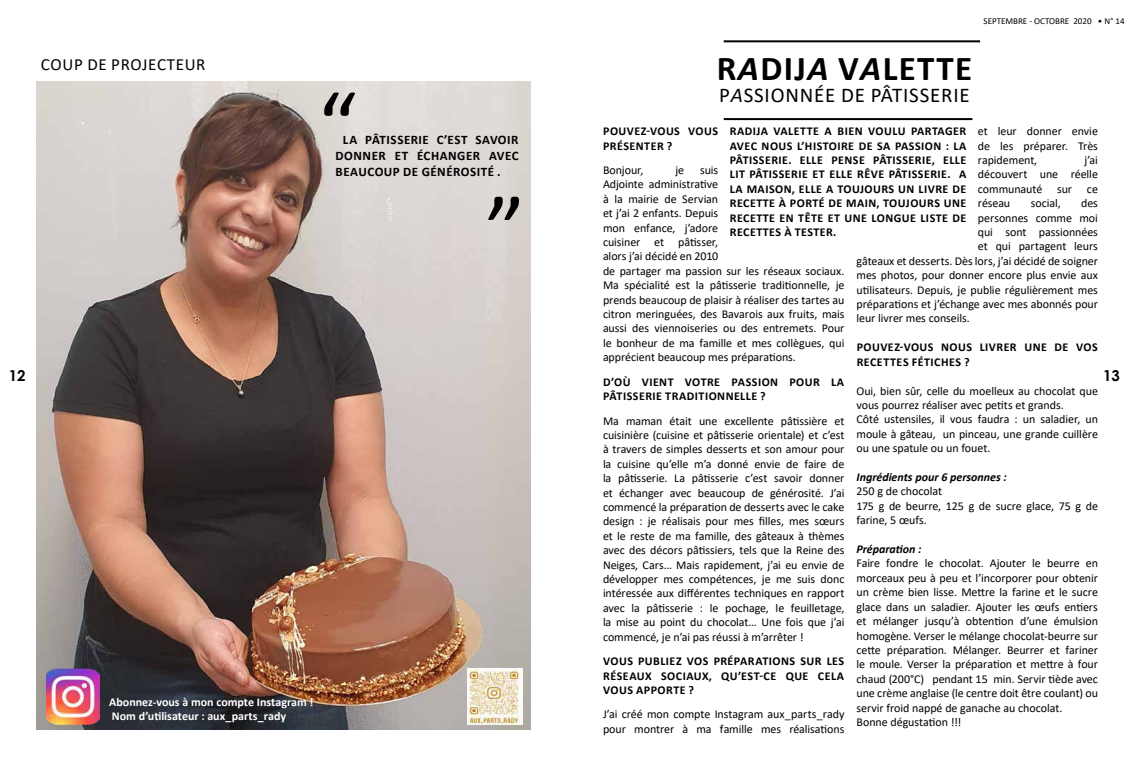
<style>
.page{position:relative;width:1134px;height:766px;background:#fff}
.page>*{position:absolute;margin:0;border:0;box-sizing:border-box;transform-origin:0 0}
.t1{font:93px "Calibri";color:#000}
.t2{font:700 35px "Calibri";letter-spacing:.04em;color:#000}
.t3{font:21px "Calibri";letter-spacing:.04em;color:#000}
.t4{font:17px "Calibri";letter-spacing:.04em;color:#000}
.t5{font:700 15px "Century Gothic";color:#000}
.t6{font:700 13px/15.6px "Calibri";letter-spacing:.035em;color:#000;text-align:center}
.t7{font:12px/14.4px "Calibri";letter-spacing:-.005em;color:#000}
.t8{font:700 12px/14.4px "Calibri";letter-spacing:.04em;color:#000}
.t9{font:700 12px/14.4px "Calibri";color:#fff}
.t10{font:italic 700 12px "Calibri";color:#000}
.t11{font:9px "Calibri";color:#000}
.s1{font-style:italic}
</style>
<div class="page">
<hr style="left:724px;top:40px;width:256px;height:2px;background:#000">
<hr style="left:724px;top:118px;width:248px;height:2px;background:#000">
<img style="left:36px;top:82px;width:495px;height:647px">
<img style="left:468px;top:668px;width:55px;height:56px">
<img style="left:47px;top:668px;width:52px;height:56px">
<h3 class="t4" style="left:41px;top:52px;width:166px">COUP DE PROJECTEUR</h3>
<h1 class="t1" style="left:318px;top:61px;width:40px">“</h1>
<p class="t11" style="left:983px;top:14px;width:142px">SEPTEMBRE - OCTOBRE 2020 • N° 14</p>
<h2 class="t2" style="left:717px;top:43px;width:257px">R<span class="s1">A</span>DIJ<span class="s1">A</span> V<span class="s1">A</span>LETTE</h2>
<h3 class="t3" style="left:719px;top:81px;width:252px">P<span class="s1">A</span>SSIONNÉE DE PÂTISSERIE</h3>
<p class="t7" style="left:978px;top:123px;width:122px;text-align:justify">et leur donner envie de les préparer. Très rapidement,</p>
<p class="t8" style="left:603px;top:124px;width:116px">POUVEZ-VOUS VOUS<br>PRÉSENTER ?</p>
<p class="t7" style="left:603px;top:162px;width:42px">Bonjour,</p>
<p class="t7" style="left:675px;top:162px;width:10px">je</p>
<p class="t8" style="left:730px;top:124px;width:238px;text-align:justify">RADIJA VALETTE A BIEN VOULU PARTAGER AVEC NOUS L’HISTOIRE DE SA PASSION : LA PÂTISSERIE. ELLE PENSE PÂTISSERIE, ELLE LIT PÂTISSERIE ET ELLE RÊVE PÂTISSERIE. A LA MAISON, ELLE A TOUJOURS UN LIVRE DE RECETTE À PORTÉ DE MAIN, TOUJOURS UNE RECETTE EN TÊTE ET UNE LONGUE LISTE DE RECETTES À TESTER.</p>
<p class="t6" style="left:336px;top:132px;width:184px">LA PÂTISSERIE C’EST SAVOIR<br>DONNER ET ÉCHANGER AVEC</p>
<p class="t7" style="left:978px;top:152px;width:122px;text-align:justify;text-indent:107px">j’ai découvert une réelle communauté sur ce réseau</p>
<p class="t6" style="left:336px;top:163px;width:167px">BEAUCOUP DE GÉNÉROSITÉ .</p>
<h1 class="t1" style="left:525px;top:252px;width:40px;rotate:-180deg">“</h1>
<p class="t7" style="left:603px;top:162px;width:243px;text-indent:97px">suis<br>Adjointe administrative<br>à la mairie de Servian<br>et j’ai 2 enfants. Depuis<br>mon enfance, j’adore<br>cuisiner et pâtisser,<br>alors j’ai décidé en 2010<br>de partager ma passion sur les réseaux sociaux.<br>Ma spécialité est la pâtisserie traditionnelle, je prends beaucoup de plaisir à réaliser des tartes au citron meringuées, des Bavarois aux fruits, mais aussi des viennoiseries ou des entremets. Pour le bonheur de ma famille et mes collègues, qui apprécient beaucoup mes préparations.</p>
<p class="t8" style="left:603px;top:374px;width:242px">D’OÙ VIENT VOTRE PASSION POUR LA<br>PÂTISSERIE TRADITIONNELLE ?</p>
<p class="t7" style="left:603px;top:413px;width:243px;text-align:justify">Ma maman était une excellente pâtissière et cuisinière (cuisine et pâtisserie orientale) et c’est à travers de simples desserts et son amour pour la cuisine qu’elle m’a donné envie de faire de la pâtisserie. La pâtisserie c’est savoir donner et échanger avec beaucoup de générosité. J’ai commencé la préparation de desserts avec le cake design : je réalisais pour mes filles, mes sœurs et le reste de ma famille, des gâteaux à thèmes avec des décors pâtissiers, tels que la Reine des Neiges, Cars… Mais rapidement, j’ai eu envie de développer mes compétences, je me suis donc intéressée aux différentes techniques en rapport avec la pâtisserie : le pochage, le feuilletage, la mise au point du chocolat… Une fois que j’ai commencé, je n’ai pas réussi à m’arrêter !</p>
<p class="t8" style="left:603px;top:653px;width:243px;text-align:justify">VOUS PUBLIEZ VOS PRÉPARATIONS SUR LES RÉSEAUX SOCIAUX, QU’EST-CE QUE CELA VOUS APPORTE ?</p>
<p class="t7" style="left:603px;top:706px;width:243px">J’ai créé mon compte Instagram aux_parts_rady pour montrer à ma famille mes réalisations</p>
<p class="t7" style="left:1031px;top:195px;width:31px">social,</p>
<p class="t7" style="left:1081px;top:195px;width:18px">des</p>
<p class="t7" style="left:978px;top:210px;width:122px">personnes comme moi</p>
<p class="t7" style="left:978px;top:224px;width:122px">qui sont passionnées</p>
<p class="t7" style="left:978px;top:239px;width:122px">et qui partagent leurs</p>
<p class="t7" style="left:856px;top:253px;width:243px">gâteaux et desserts. Dès lors, j’ai décidé de soigner</p>
<p class="t7" style="left:856px;top:267px;width:243px">mes photos, pour donner encore plus envie aux</p>
<p class="t7" style="left:856px;top:282px;width:243px">utilisateurs. Depuis, je publie régulièrement mes</p>
<p class="t7" style="left:856px;top:296px;width:243px">préparations et j’échange avec mes abonnés pour</p>
<p class="t7" style="left:856px;top:311px;width:115px">leur livrer mes conseils.</p>
<p class="t8" style="left:857px;top:340px;width:243px">POUVEZ-VOUS NOUS LIVRER UNE DE VOS<br>RECETTES FÉTICHES ?</p>
<p class="t7" style="left:856px;top:383px;width:243px">Oui, bien sûr, celle du moelleux au chocolat que vous pourrez réaliser avec petits et grands.<br>Côté ustensiles, il vous faudra : un saladier, un moule à gâteau, un pinceau, une grande cuillère ou une spatule ou un fouet.</p>
<p class="t10" style="left:856px;top:468px;width:152px">Ingrédients pour 6 personnes :</p>
<p class="t7" style="left:856px;top:483px;width:243px">250 g de chocolat<br>175 g de beurre, 125 g de sucre glace, 75 g de farine, 5 œufs.</p>
<p class="t10" style="left:856px;top:540px;width:67px">Préparation :</p>
<p class="t7" style="left:856px;top:555px;width:243px">Faire fondre le chocolat. Ajouter le beurre en morceaux peu à peu et l’incorporer pour obtenir un crème bien lisse. Mettre la farine et le sucre glace dans un saladier. Ajouter les œufs entiers et mélanger jusqu’à obtention d’une émulsion homogène. Verser le mélange chocolat-beurre sur cette préparation. Mélanger. Beurrer et fariner le moule. Verser la préparation et mettre à four chaud (200°C) pendant 15 min. Servir tiède avec une crème anglaise (le centre doit être coulant) ou servir froid nappé de ganache au chocolat.<br>Bonne dégustation !!!</p>
<p class="t5" style="left:9px;top:364px;width:18px">12</p>
<p class="t5" style="left:1103px;top:364px;width:18px">13</p>
<p class="t9" style="left:109px;top:694px;width:206px">Abonnez-vous à mon compte Instagram !<br>Nom d’utilisateur : aux_parts_rady</p>
</div>
